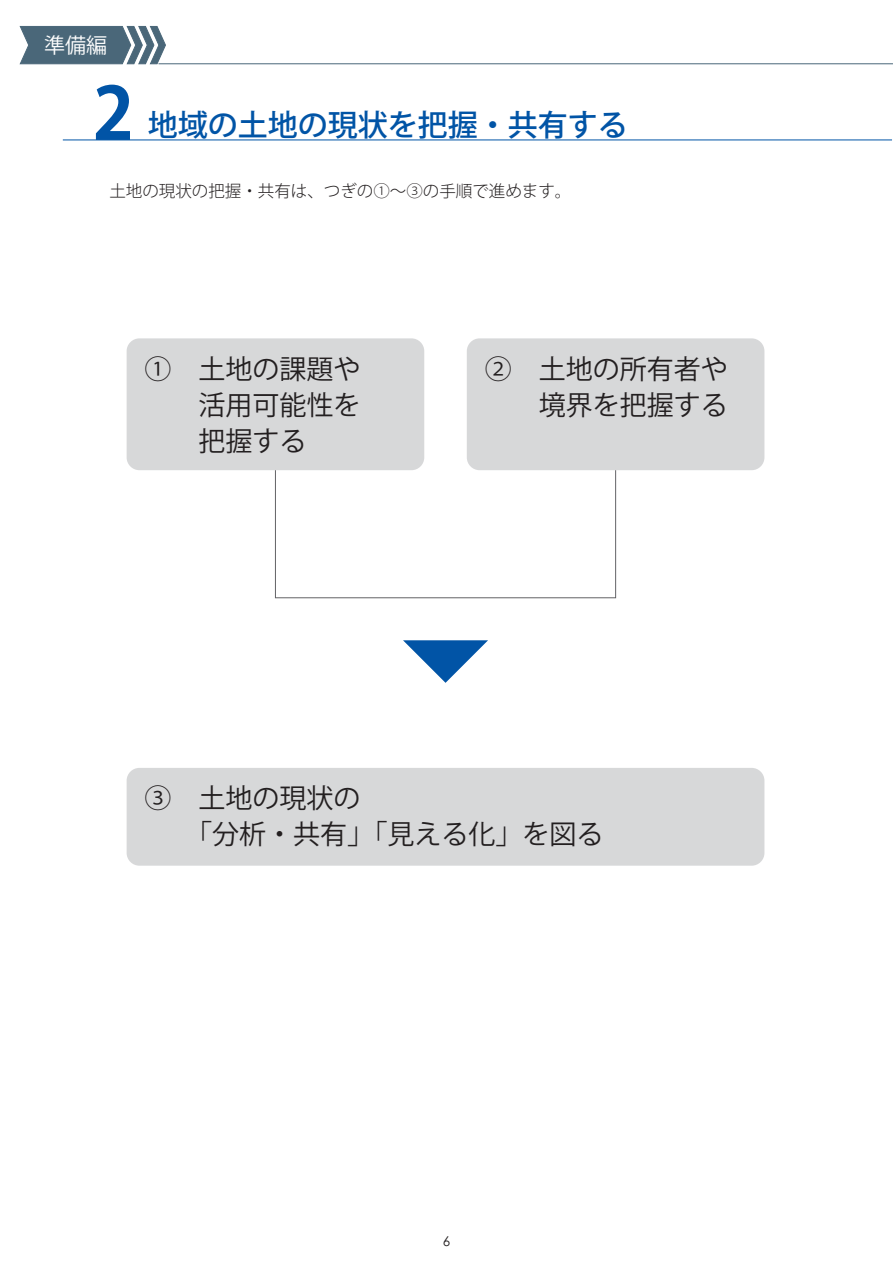
<style>
.page{position:relative;width:893px;height:1263px;background:#fff}
.page>*{position:absolute;margin:0;border:0;box-sizing:border-box;transform-origin:0 0}
.t1{font:700 72px "Koz Go Pro";color:#0154a6}
.t2{font:500 30px "Koz Go Pro";color:#0154a6}
.t3{font:27px/36px "Koz Go Pro";color:#231f20;text-align:justify}
.t4{font:21px "Koz Go Pro";color:#fff}
.t5{font:300 16.5px "Koz Go Pro";color:#231f20}
.t6{font:13.5px "Century Gothic";color:#231f20}
</style>
<div class="page">
<svg style="left:19px;top:26px;width:147px;height:39px;background:#667e8d"></svg>
<hr style="left:158px;top:63px;width:734px;height:1px;background:#4a6779">
<div style="left:127px;top:338px;width:297px;height:132px;background:#d7d8d9;border-radius:13px"></div>
<div style="left:467px;top:338px;width:297px;height:132px;background:#d7d8d9;border-radius:13px"></div>
<div style="left:127px;top:768px;width:637px;height:98px;background:#d7d8d9;border-radius:13px"></div>
<svg style="left:403px;top:640px;width:85px;height:43px"></svg>
<div style="left:275px;top:470px;width:341px;height:128px;border:1px solid #636366"></div>
<hr style="left:63px;top:140px;width:829px;height:1px;background:#0154a6">
<p class="t4" style="left:44px;top:32px;width:64px">準備編</p>
<h1 class="t1" style="left:93px;top:67px;width:43px">2</h1>
<p class="t2" style="left:148px;top:106px;width:481px">地域の土地の現状を把握・共有する</p>
<p class="t5" style="left:109px;top:180px;width:463px">土地の現状の把握・共有は、つぎの①～③の手順で進めます。</p>
<p class="t3" style="left:199px;top:351px;width:163px;text-indent:-54px">①　土地の課題や活用可能性を把握する</p>
<p class="t3" style="left:485px;top:351px;width:244px;text-align:right">②　土地の所有者や境界を把握する</p>
<p class="t3" style="left:185px;top:781px;width:420px;text-indent:-40px">③　土地の現状の<br>「分析・共有」「見える化」を図る</p>
<p class="t6" style="left:443px;top:1232px;width:9px">6</p>
</div>
